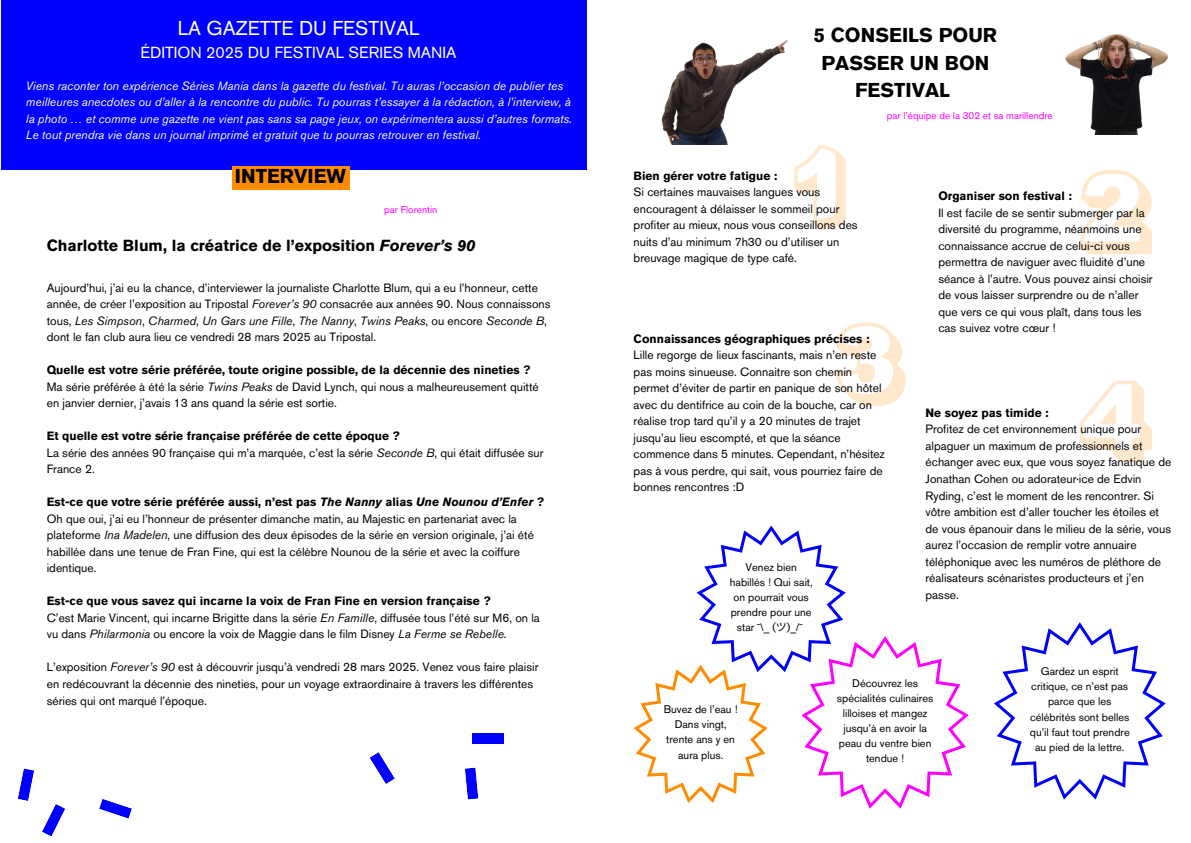
<style>
.page{position:relative;width:1191px;height:843px;background:#fff}
.page>*{position:absolute;margin:0;border:0;box-sizing:border-box;transform-origin:0 0}
.t1{font:700 20px/27.7px "Akzidenz Grotesk Pro";color:#000;text-align:center}
.t2{font:20px "Akzidenz Grotesk Pro";color:#fff}
.t3{font:700 16px "Akzidenz Grotesk Pro";color:#000}
.t4{font:16px "Akzidenz Grotesk Pro";color:#fff}
.t5{font:12px/16.5px "Akzidenz Grotesk Pro";color:#000}
.t6{font:italic 12px/16.5px "Akzidenz Grotesk Pro";color:#fff}
.t7{font:11px/15px "Akzidenz Grotesk Pro";color:#000;text-align:center}
.t8{font:10px "Akzidenz Grotesk Pro";color:#f0f}
.s1{font-style:italic}
.s2{font-weight:700}
.s3{font-weight:700;font-style:italic}
.s4{font-family:"Noto Sans CJ Ksc"}
</style>
<div class="page">
<div style="left:1px;top:0;width:585px;height:170px;background:#00f"></div>
<svg style="left:42px;top:804px;width:23px;height:32px"></svg>
<svg style="left:99px;top:799px;width:33px;height:19px"></svg>
<svg style="left:18px;top:768px;width:16px;height:32px"></svg>
<div style="left:472px;top:732px;width:31px;height:11px;background:#00f"></div>
<svg style="left:370px;top:752px;width:25px;height:31px"></svg>
<svg style="left:465px;top:767px;width:13px;height:32px"></svg>
<img style="left:661px;top:40px;width:127px;height:105px">
<img style="left:1065px;top:34px;width:103px;height:100px">
<svg style="left:994px;top:622px;width:171px;height:177px"></svg>
<svg style="left:633px;top:525px;width:335px;height:283px"></svg>
<svg style="left:794px;top:145px;width:51px;height:84px"></svg>
<svg style="left:1079px;top:170px;width:72px;height:84px"></svg>
<svg style="left:835px;top:322px;width:70px;height:84px"></svg>
<svg style="left:1080px;top:380px;width:71px;height:81px"></svg>
<div style="left:232px;top:166px;width:117px;height:24px;background:#ff8c00"></div>
<h4 class="t2" style="left:178px;top:20px;width:243px">LA GAZETTE DU FESTIVAL</h4>
<h4 class="t4" style="left:141px;top:46px;width:317px">ÉDITION 2025 DU FESTIVAL SERIES MANIA</h4>
<h4 class="t6" style="left:26px;top:78px;width:547px">Viens raconter ton expérience Séries Mania dans la gazette du festival. Tu auras l’occasion de publier tes meilleures anecdotes ou d’aller à la rencontre du public. Tu pourras t’essayer à la rédaction, à l’interview, à la photo … et comme une gazette ne vient pas sans sa page jeux, on expérimentera aussi d’autres formats.<br>Le tout prendra vie dans un journal imprimé et gratuit que tu pourras retrouver en festival.</h4>
<h4 class="t1" style="left:235px;top:164px;width:113px">INTERVIEW</h4>
<h4 class="t8" style="left:384px;top:206px;width:55px">par Florentin</h4>
<h4 class="t3" style="left:47px;top:239px;width:430px">Charlotte Blum, la créatrice de l’exposition <span class="s1">Forever’s 90</span></h4>
<h4 class="t5" style="left:47px;top:280px;width:505px">Aujourd’hui, j’ai eu la chance, d’interviewer la journaliste Charlotte Blum, qui a eu l’honneur, cette année, de créer l’exposition au Tripostal <span class="s1">Forever’s 90</span> consacrée aux années 90. Nous connaissons tous, <span class="s1">Les Simpson</span>, <span class="s1">Charmed</span>, <span class="s1">Un Gars une Fille</span>, <span class="s1">The Nanny</span>, <span class="s1">Twins Peaks</span>, ou encore <span class="s1">Seconde B</span>, dont le fan club aura lieu ce vendredi 28 mars 2025 au Tripostal.</h4>
<p class="t5" style="left:47px;top:363px;width:493px"><span class="s2">Quelle est votre série préférée, toute origine possible, de la décennie des nineties ?<br></span>Ma série préférée à été la série <span class="s1">Twins Peaks</span> de David Lynch, qui nous a malheureusement quitté en janvier dernier, j’avais 13 ans quand la série est sortie.</p>
<h1 class="t5" style="left:47px;top:429px;width:498px"><span class="s2">Et quelle est votre série française préférée de cette époque ?<br></span>La série des années 90 française qui m’a marquée, c’est la série <span class="s1">Seconde B</span>, qui était diffusée sur<br>France 2.</h1>
<p class="t5" style="left:47px;top:495px;width:499px"><span class="s2">Est-ce que votre série préférée aussi, n’est pas</span> <span class="s3">The Nanny</span> <span class="s2">alias</span> <span class="s3">Une Nounou d’Enfer</span> <span class="s2">?<br></span>Oh que oui, j’ai eu l’honneur de présenter dimanche matin, au Majestic en partenariat avec la plateforme <span class="s1">Ina Madelen</span>, une diffusion des deux épisodes de la série en version originale, j’ai été habillée dans une tenue de Fran Fine, qui est la célèbre Nounou de la série et avec la coiffure identique.</p>
<p class="t5" style="left:47px;top:594px;width:494px"><span class="s2">Est-ce que vous savez qui incarne la voix de Fran Fine en version française ?<br></span>C’est Marie Vincent, qui incarne Brigitte dans la série <span class="s1">En Famille</span>, diffusée tous l’été sur M6, on la vu dans <span class="s1">Philarmonia</span> ou encore la voix de Maggie dans le film Disney <span class="s1">La Ferme se Rebelle</span>.</p>
<p class="t5" style="left:47px;top:660px;width:493px">L’exposition <span class="s1">Forever’s 90</span> est à découvrir jusqu’à vendredi 28 mars 2025. Venez vous faire plaisir en redécouvrant la décennie des nineties, pour un voyage extraordinaire à travers les différentes séries qui ont marqué l’époque.</p>
<h3 class="t1" style="left:813px;top:23px;width:185px">5 CONSEILS POUR<br>PASSER UN BON<br>FESTIVAL</h3>
<h4 class="t8" style="left:886px;top:112px;width:167px">par l’équipe de la 302 et sa marillendre</h4>
<p class="t5" style="left:633px;top:168px;width:225px"><span class="s2">Bien gérer votre fatigue :<br></span>Si certaines mauvaises langues vous encouragent à délaisser le sommeil pour profiter au mieux, nous vous conseillons des nuits d’au minimum 7h30 ou d’utiliser un breuvage magique de type café.</p>
<p class="t5" style="left:633px;top:331px;width:253px"><span class="s2">Connaissances géographiques précises :<br></span>Lille regorge de lieux fascinants, mais n’en reste pas moins sinueuse. Connaitre son chemin permet d’éviter de partir en panique de son hôtel avec du dentifrice au coin de la bouche, car on réalise trop tard qu’il y a 20 minutes de trajet jusqu’au lieu escompté, et que la séance commence dans 5 minutes. Cependant, n’hésitez pas à vous perdre, qui sait, vous pourriez faire de bonnes rencontres :D</p>
<h1 class="t7" style="left:729px;top:561px;width:84px">Venez bien habillés ! Qui sait, on pourrait vous prendre pour une star ¯\_ (<span class="s4">ツ</span>)_/¯</h1>
<h4 class="t5" style="left:938px;top:189px;width:216px"><span class="s2">Organiser son festival :<br></span>Il est facile de se sentir submerger par la diversité du programme, néanmoins une connaissance accrue de celui-ci vous permettra de naviguer avec fluidité d’une séance à l’autre. Vous pouvez ainsi choisir de vous laisser surprendre ou de n’aller que vers ce qui vous plaît, dans tous les cas suivez votre cœur !</h4>
<h4 class="t5" style="left:925px;top:405px;width:247px"><span class="s2">Ne soyez pas timide :<br></span>Profitez de cet environnement unique pour alpaguer un maximum de professionnels et échanger avec eux, que vous soyez fanatique de Jonathan Cohen ou adorateur·ice de Edvin Ryding, c’est le moment de les rencontrer. Si vôtre ambition est d’aller toucher les étoiles et de vous épanouir dans le milieu de la série, vous aurez l’occasion de remplir votre annuaire téléphonique avec les numéros de pléthore de réalisateurs scénaristes producteurs et j’en passe.</h4>
<h2 class="t7" style="left:663px;top:703px;width:75px">Buvez de l’eau !<br>Dans vingt, trente ans y en aura plus.</h2>
<p class="t7" style="left:836px;top:676px;width:98px">Découvrez les spécialités culinaires lilloises et mangez jusqu’à en avoir la peau du ventre bien tendue !</p>
<h4 class="t7" style="left:1029px;top:665px;width:101px">Gardez un esprit critique, ce n’est pas parce que les célébrités sont belles qu’il faut tout prendre au pied de la lettre.</h4>
</div>
